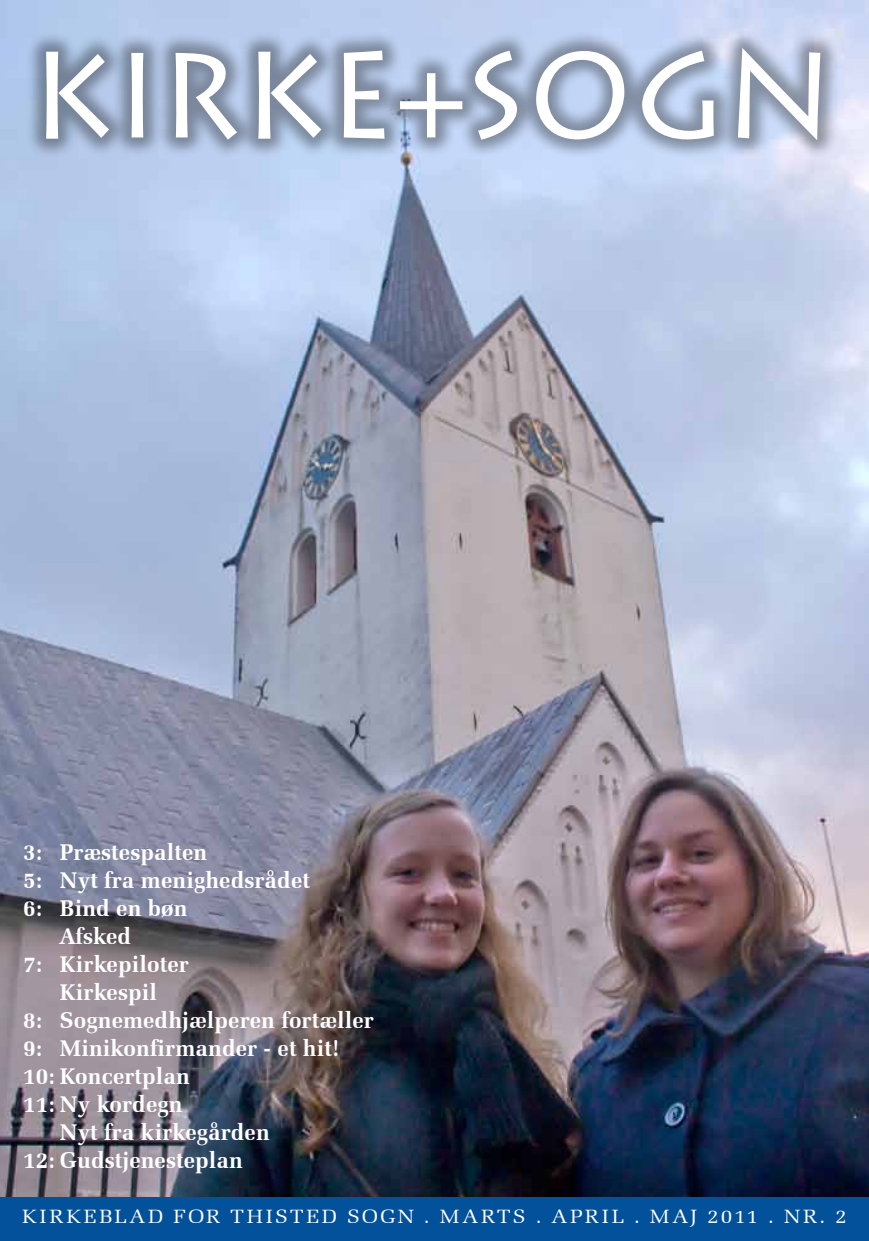
<style>
.page{position:relative;width:869px;height:1241px;background:#fff}
.page>*{position:absolute;margin:0;border:0;box-sizing:border-box;transform-origin:0 0}
.t1{font:120.75px "Lithos Pro";letter-spacing:-.005em;color:#fff}
.t2{font:700 22.75px "Zapf Elliptical 711 BT";letter-spacing:.005em;color:#fff}
.t3{font:19.25px "Zapf Elliptical 711 BT";letter-spacing:.12em;color:#fff;scale:1.1 1}
</style>
<div class="page">
<img style="left:0;top:0;width:868px;height:1196px">
<div style="left:0;top:1196px;width:868px;height:44px;background:#02519a"></div>
<div style="left:23px;top:26px;width:815px;height:131px;background:#000;opacity:.35"></div>
<h1 class="t1" style="left:29px;top:26px;width:806px">KIRKE+SOGN</h1>
<p class="t2" style="left:23px;top:838px;width:185px">3: Præstespalten</p>
<p class="t2" style="left:23px;top:866px;width:288px">5: Nyt fra menighedsrådet</p>
<p class="t2" style="left:23px;top:894px;width:166px">6: Bind en bøn</p>
<p class="t2" style="left:60px;top:922px;width:73px">Afsked</p>
<p class="t2" style="left:23px;top:950px;width:167px">7: Kirkepiloter</p>
<p class="t2" style="left:60px;top:978px;width:99px">Kirkespil</p>
<p class="t2" style="left:23px;top:1006px;width:352px">8: Sognemedhjælperen fortæller</p>
<p class="t2" style="left:23px;top:1034px;width:318px">9: Minikonfirmander - et hit!</p>
<p class="t2" style="left:23px;top:1062px;width:168px">10: Koncertplan</p>
<p class="t2" style="left:23px;top:1090px;width:161px">11: Ny kordegn</p>
<p class="t2" style="left:60px;top:1118px;width:211px">Nyt fra kirkegården</p>
<p class="t2" style="left:23px;top:1146px;width:221px">12: Gudstjenesteplan</p>
<p class="t3" style="left:22px;top:1204px;width:751px">KIRKEBLAD FOR THISTED SOGN . MARTS . APRIL . MAJ 2011 . NR. 2</p>
</div>
